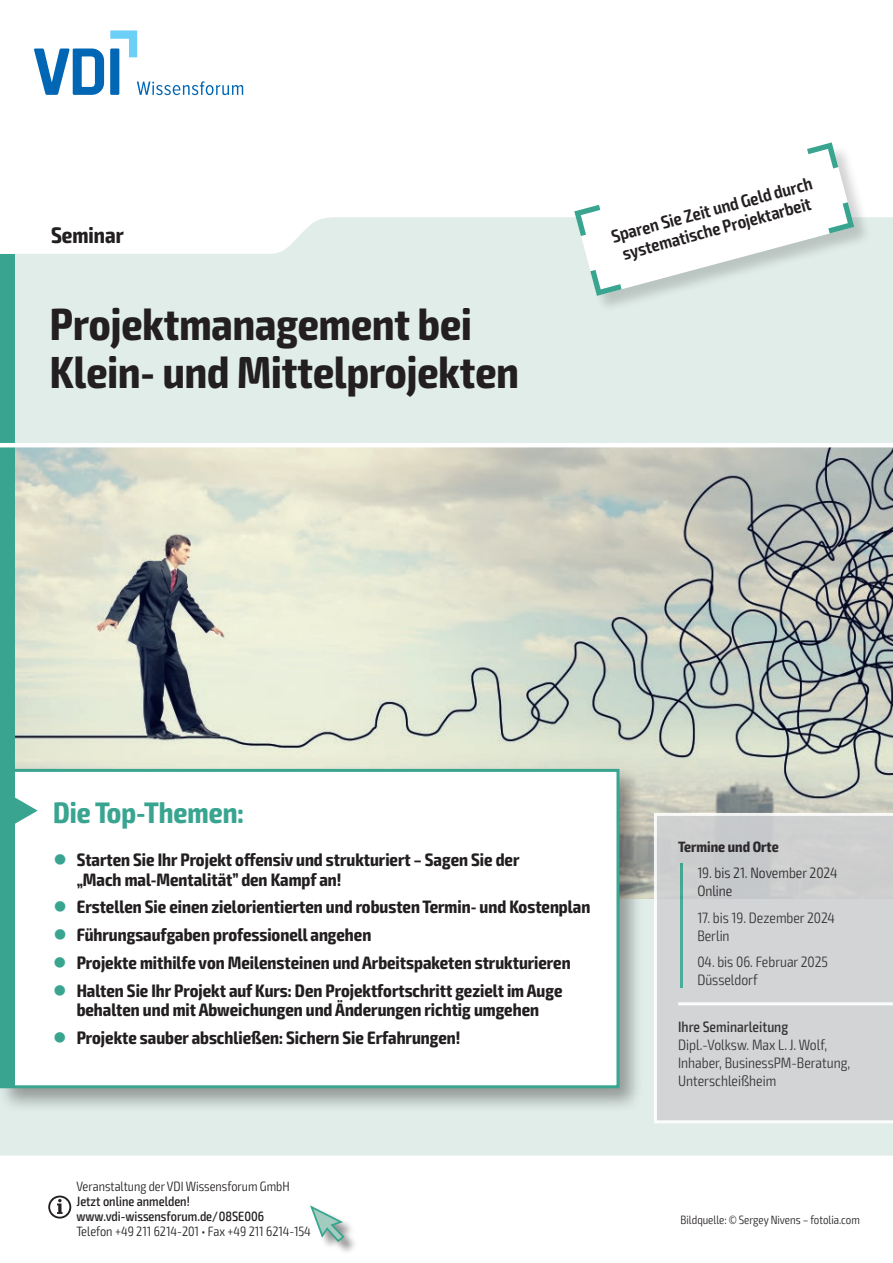
<style>
.page{position:relative;width:893px;height:1263px;background:#fff}
.page>*{position:absolute;margin:0;border:0;box-sizing:border-box;transform-origin:0 0}
.t1{font:700 condensed 45px/48px "Exo 2";color:#231f20}
.t2{font:700 condensed 29.7px "Exo 2";color:#39a590}
.t3{font:700 condensed 22.5px "Exo 2";color:#231f20}
.t4{font:700 condensed 18px/19.5px "Exo 2";color:#231f20}
.t5{font:600 condensed 18px/19.5px "Exo 2";color:#231f20;text-align:center}
.t6{font:300 condensed 15px/18px "Exo 2";color:#231f20}
.t7{font:500 condensed 15px "Exo 2";color:#231f20}
.t8{font:700 condensed 15px "Exo 2";color:#231f20}
.t9{font:300 condensed 13.5px "Exo 2";color:#231f20}
.t10{font:500 condensed 13.5px/15px "Exo 2";color:#231f20}
.t11{font:300 condensed 12px "Exo 2";color:#231f20}
.s1{color:#39a590}
</style>
<div class="page">
<div style="left:0;top:217px;width:893px;height:938px;background:#e0ede9"></div>
<img style="left:14px;top:447px;width:879px;height:451px">
<div style="left:0;top:765px;width:644px;height:348px;background:#231f20;opacity:.4"></div>
<div style="left:2px;top:770px;width:616px;height:317px;background:#fff"></div>
<div style="left:3px;top:772px;width:11px;height:313px;background:#39a590"></div>
<div style="left:0;top:769px;width:619px;height:319px;border:3px solid #39a590"></div>
<svg style="left:14px;top:796px;width:24px;height:29px"></svg>
<div style="left:0;top:254px;width:14px;height:519px;background:#39a590"></div>
<div style="left:311px;top:1206px;width:47px;height:49px;background:#231f20;opacity:.5"></div>
<svg style="left:310px;top:1205px;width:36px;height:38px"></svg>
<hr style="left:0;top:443px;width:893px;height:4px;background:#fff">
<svg style="left:654px;top:813px;width:239px;height:310px;background:#d1d3d4"></svg>
<svg style="left:48px;top:1195px;width:23px;height:23px"></svg>
<svg style="left:34px;top:30px;width:209px;height:65px"></svg>
<div style="left:575px;top:143px;width:297px;height:170px;background:#231f20;opacity:.2"></div>
<svg style="left:574px;top:142px;width:280px;height:154px"></svg>
<p class="t3" style="left:51px;top:221px;width:74px">Seminar</p>
<h1 class="t1" style="left:50px;top:301px;width:470px">Projektmanagement bei<br>Klein- und Mittelprojekten</h1>
<p class="t5" style="left:609px;top:227px;width:209px;rotate:-15deg">Sparen Sie Zeit und Geld durch systematische Projektarbeit</p>
<h2 class="t2" style="left:53px;top:794px;width:192px">Die Top-Themen:</h2>
<p class="t4" style="left:77px;top:850px;width:444px;text-indent:-23px"><span class="s1">●</span> Starten Sie Ihr Projekt offensiv und strukturiert – Sagen Sie der „Mach mal-Mentalität” den Kampf an!</p>
<p class="t4" style="left:53px;top:898px;width:538px"><span class="s1">●</span> Erstellen Sie einen zielorientierten und robusten Termin- und Kostenplan</p>
<p class="t4" style="left:53px;top:925px;width:319px"><span class="s1">●</span> Führungsaufgaben professionell angehen</p>
<p class="t4" style="left:53px;top:953px;width:519px"><span class="s1">●</span> Projekte mithilfe von Meilensteinen und Arbeitspaketen strukturieren</p>
<p class="t4" style="left:53px;top:981px;width:511px;text-align:center"><span class="s1">●</span> Halten Sie Ihr Projekt auf Kurs: Den Projektfortschritt gezielt im Auge behalten und mit Abweichungen und Änderungen richtig umgehen</p>
<p class="t4" style="left:53px;top:1028px;width:409px"><span class="s1">●</span> Projekte sauber abschließen: Sichern Sie Erfahrungen!</p>
<p class="t9" style="left:77px;top:1178px;width:215px">Veranstaltung der VDI Wissensforum GmbH</p>
<p class="t10" style="left:77px;top:1194px;width:189px">Jetzt online anmelden! www.vdi-wissensforum.de/08SE006</p>
<p class="t9" style="left:77px;top:1223px;width:236px">Telefon +49 211 6214-201 • Fax +49 211 6214-154</p>
<p class="t8" style="left:678px;top:837px;width:102px">Termine und Orte</p>
<p class="t6" style="left:697px;top:864px;width:142px">19. bis 21. November 2024<br>Online</p>
<p class="t6" style="left:697px;top:909px;width:139px">17. bis 19. Dezember 2024<br>Berlin</p>
<p class="t6" style="left:697px;top:953px;width:132px">04. bis 06. Februar 2025<br>Düsseldorf</p>
<p class="t7" style="left:678px;top:1018px;width:112px">Ihre Seminarleitung</p>
<p class="t6" style="left:678px;top:1036px;width:173px">Dipl.-Volksw. Max L. J. Wolf,<br>Inhaber, BusinessPM-Beratung,<br>Unterschleißheim</p>
<p class="t11" style="left:681px;top:1212px;width:181px">Bildquelle: © Sergey Nivens – fotolia.com</p>
</div>
